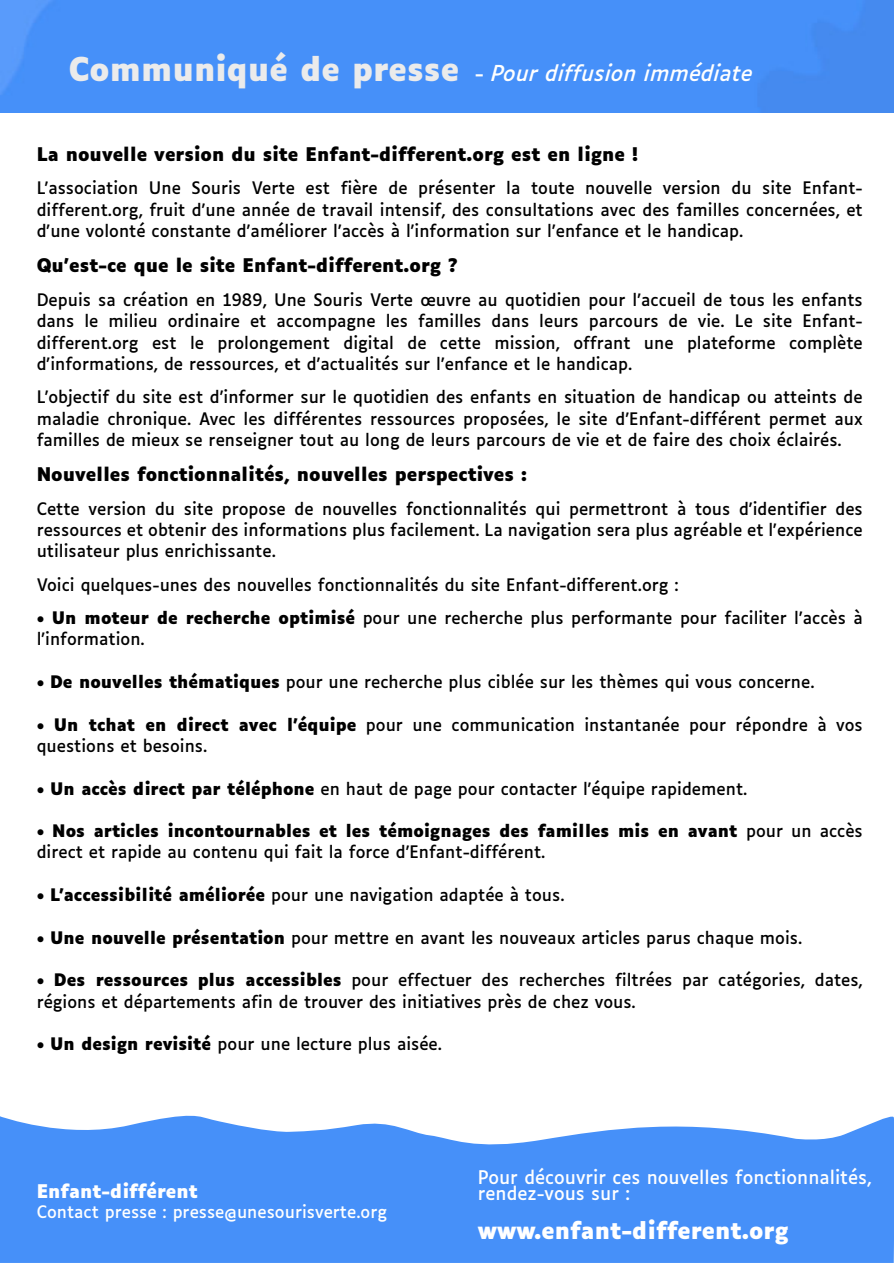
<style>
.page{position:relative;width:894px;height:1263px;background:#fff}
.page>*{position:absolute;margin:0;border:0;box-sizing:border-box;transform-origin:0 0}
.t1{font:700 22.5px "Luciole";color:#fff}
.t2{font:italic 21px "Luciole";color:#fff}
.t3{font:700 18px "Luciole";color:#000}
.t4{font:18px/16.5px "Luciole";color:#fff}
.t5{font:700 18px "Luciole";color:#fff}
.t6{font:16.5px/21.3px "Luciole";color:#000;text-align:justify}
.t7{font:16.5px "Luciole";color:#fff}
.s1{font-weight:700;font-style:normal;font-size:31.5px;color:#ebebeb}
.s2{font-style:normal}
.s3{font-weight:700}
</style>
<div class="page">
<img style="left:0;top:0;width:893px;height:112px">
<svg style="left:0;top:1115px;width:893px;height:148px;fill:#4690f9"></svg>
<p class="t2" style="left:68px;top:64px;width:685px"><span class="s1">Communiqué de presse</span> <span class="s2">-</span> Pour diffusion immédiate</p>
<p class="t3" style="left:37px;top:147px;width:602px">La nouvelle version du site Enfant-different.org est en ligne !</p>
<p class="t6" style="left:37px;top:179px;width:827px">L'association Une Souris Verte est fière de présenter la toute nouvelle version du site Enfant&shy;different.org, fruit d'une année de travail intensif, des consultations avec des familles concernées, et d'une volonté constante d'améliorer l'accès à l'information sur l'enfance et le handicap.</p>
<p class="t3" style="left:37px;top:258px;width:422px">Qu'est-ce que le site Enfant-different.org ?</p>
<p class="t6" style="left:37px;top:290px;width:827px">Depuis sa création en 1989, Une Souris Verte œuvre au quotidien pour l'accueil de tous les enfants dans le milieu ordinaire et accompagne les familles dans leurs parcours de vie. Le site Enfant&shy;different.org est le prolongement digital de cette mission, offrant une plateforme complète d'informations, de ressources, et d'actualités sur l'enfance et le handicap.</p>
<p class="t6" style="left:37px;top:388px;width:827px">L’objectif du site est d’informer sur le quotidien des enfants en situation de handicap ou atteints de maladie chronique. Avec les différentes ressources proposées, le site d’Enfant-différent permet aux familles de mieux se renseigner tout au long de leurs parcours de vie et de faire des choix éclairés.</p>
<p class="t3" style="left:37px;top:467px;width:491px">Nouvelles fonctionnalités, nouvelles perspectives :</p>
<p class="t6" style="left:37px;top:499px;width:827px">Cette version du site propose de nouvelles fonctionnalités qui permettront à tous d’identifier des ressources et obtenir des informations plus facilement. La navigation sera plus agréable et l'expérience utilisateur plus enrichissante.</p>
<p class="t6" style="left:52px;top:569px;width:812px;line-height:33.3px;text-indent:-15px">Voici quelques-unes des nouvelles fonctionnalités du site Enfant-different.org :<br><span class="s3">Un moteur de recherche optimisé</span> pour une recherche plus performante pour faciliter l'accès à</p>
<p class="t6" style="left:37px;top:630px;width:110px">l'information.</p>
<p class="t6" style="left:50px;top:673px;width:765px"><span class="s3">De nouvelles thématiques</span> pour une recherche plus ciblée sur les thèmes qui vous concerne.</p>
<p class="t6" style="left:37px;top:715px;width:827px;text-indent:17px"><span class="s3">Un tchat en direct avec l'équipe</span> pour une communication instantanée pour répondre à vos questions et besoins.</p>
<p class="t6" style="left:50px;top:779px;width:698px"><span class="s3">Un accès direct par téléphone</span> en haut de page pour contacter l'équipe rapidement.</p>
<p class="t6" style="left:37px;top:822px;width:827px;text-indent:16px"><span class="s3">Nos articles incontournables et les témoignages des familles mis en avant</span> pour un accès direct et rapide au contenu qui fait la force d’Enfant-différent.</p>
<p class="t6" style="left:50px;top:886px;width:515px"><span class="s3">L’accessibilité améliorée</span> pour une navigation adaptée à tous.</p>
<p class="t6" style="left:50px;top:928px;width:753px"><span class="s3">Une nouvelle présentation</span> pour mettre en avant les nouveaux articles parus chaque mois.</p>
<p class="t6" style="left:37px;top:971px;width:827px;text-indent:17px"><span class="s3">Des ressources plus accessibles</span> pour effectuer des recherches filtrées par catégories, dates, régions et départements afin de trouver des initiatives près de chez vous.</p>
<p class="t6" style="left:50px;top:1035px;width:393px"><span class="s3">Un design revisité</span> pour une lecture plus aisée.</p>
<p class="t5" style="left:37px;top:1184px;width:163px">Enfant-différent</p>
<p class="t7" style="left:37px;top:1205px;width:352px">Contact presse : presse@unesourisverte.org</p>
<p class="t4" style="left:477px;top:1170px;width:395px">Pour découvrir ces nouvelles fonctionnalités, rendez-vous sur :</p>
<h1 class="t1" style="left:477px;top:1221px;width:312px">www.enfant-different.org</h1>
</div>
